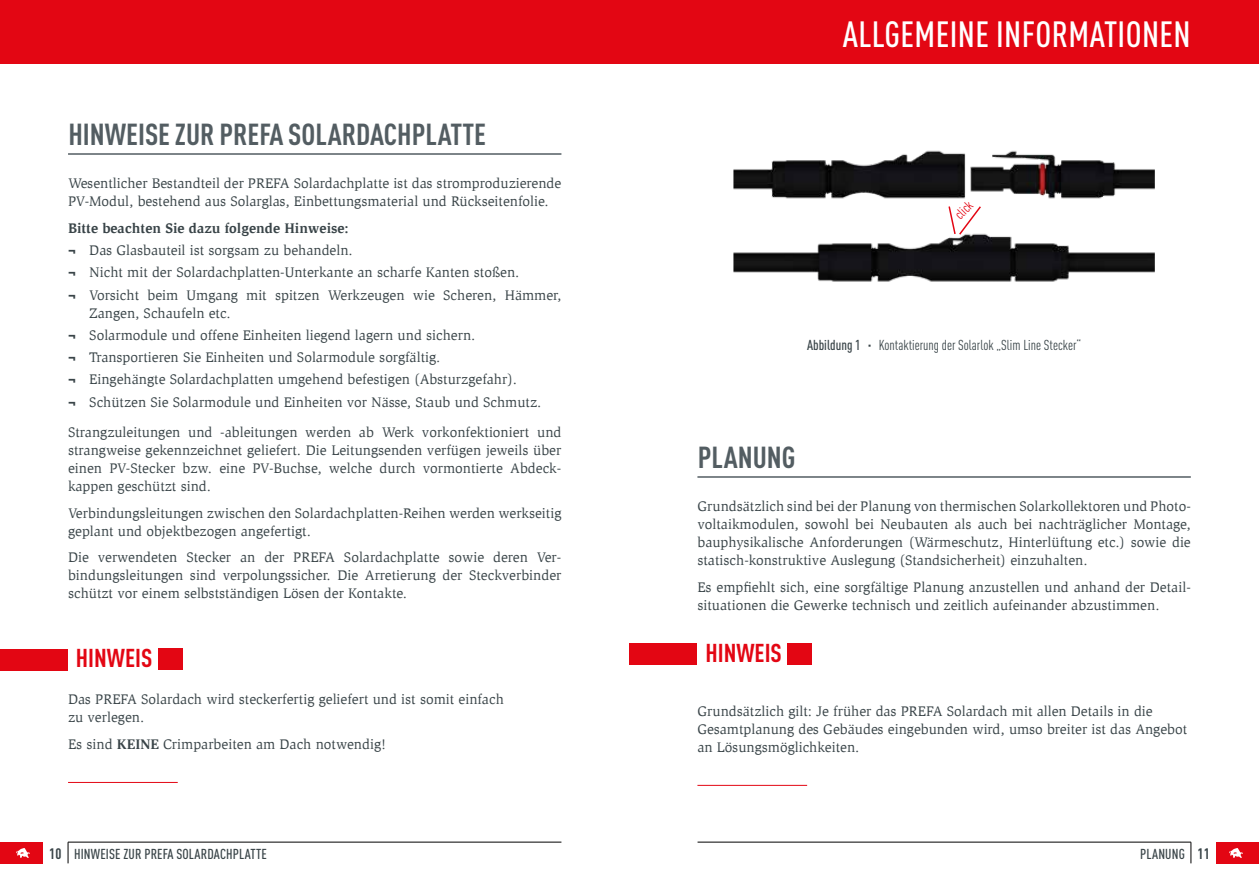
<style>
.page{position:relative;width:1259px;height:893px;background:#fff}
.page>*{position:absolute;margin:0;border:0;box-sizing:border-box;transform-origin:0 0}
.t1{font:500 condensed 36px "DIN Pro";letter-spacing:.01em;color:#fff}
.t2{font:700 condensed 30px "DIN Pro";color:#535d62}
.t3{font:700 condensed 25.5px "DIN Pro";color:#e30613}
.t4{font:14.25px/18px "Slimbach Pro";color:#394448}
.t5{font:condensed 14.25px "DIN Pro";color:#394448}
.t6{font:500 condensed 14.25px "DIN Pro";letter-spacing:.01em;color:#394448}
.t7{font:condensed 13.5px "DIN Pro";color:#e30613}
.s1{font-weight:700}
.s2{font-family:"DIN Pro";font-weight:700}
.s3{font-weight:500}
.s4{font-weight:700;font-size:15px}
</style>
<div class="page">
<div style="left:1216px;top:842px;width:43px;height:21px;background:#e30613"></div>
<hr style="left:697px;top:842px;width:494px;height:1px;background:#000">
<svg style="left:1190px;top:842px;width:1px;height:21px"></svg>
<svg style="left:1229px;top:848px;width:13px;height:10px"></svg>
<div style="left:0;top:842px;width:43px;height:21px;background:#e30613"></div>
<hr style="left:68px;top:842px;width:493px;height:1px;background:#000">
<svg style="left:68px;top:842px;width:1px;height:21px"></svg>
<svg style="left:16px;top:848px;width:14px;height:10px"></svg>
<div style="left:0;top:0;width:1259px;height:64px;background:#e30613"></div>
<hr style="left:68px;top:153px;width:493px;height:2px;background:#535d62">
<hr style="left:68px;top:782px;width:110px;height:1px;background:#e30613">
<hr style="left:697px;top:476px;width:493px;height:2px;background:#535d62">
<hr style="left:697px;top:785px;width:110px;height:1px;background:#e30613">
<img style="left:733px;top:150px;width:421px;height:49px">
<img style="left:733px;top:233px;width:421px;height:49px">
<svg style="left:947px;top:206px;width:35px;height:30px"></svg>
<div style="left:0;top:649px;width:68px;height:21px;background:#e30613"></div>
<div style="left:158px;top:648px;width:24px;height:22px;background:#e30613"></div>
<div style="left:629px;top:644px;width:68px;height:21px;background:#e30613"></div>
<div style="left:787px;top:643px;width:24px;height:21px;background:#e30613"></div>
<h2 class="t2" style="left:68px;top:111px;width:419px">HINWEISE ZUR PREFA SOLARDACHPLATTE</h2>
<p class="t4" style="left:68px;top:174px;width:495px">Wesentlicher Bestandteil der PREFA Solardachplatte ist das stromproduzierende<br>PV-Modul, bestehend aus Solarglas, Einbettungsmaterial und Rückseitenfolie.</p>
<p class="t4" style="left:68px;top:217px;width:495px;line-height:22.2px"><span class="s1">Bitte beachten Sie dazu folgende Hinweise:<br></span><span class="s2">¬</span> Das Glasbauteil ist sorgsam zu behandeln.<br><span class="s2">¬</span> Nicht mit der Solardachplatten-Unterkante an scharfe Kanten stoßen.<br><span class="s2">¬</span> Vorsicht beim Umgang mit spitzen Werkzeugen wie Scheren, Hämmer,</p>
<p class="t4" style="left:68px;top:302px;width:475px;line-height:22.2px;text-indent:21px">Zangen, Schaufeln etc.<br><span class="s2">¬</span> Solarmodule und offene Einheiten liegend lagern und sichern.<br><span class="s2">¬</span> Transportieren Sie Einheiten und Solarmodule sorgfältig.<br><span class="s2">¬</span> Eingehängte Solardachplatten umgehend befestigen (Absturzgefahr).<br><span class="s2">¬</span> Schützen Sie Solarmodule und Einheiten vor Nässe, Staub und Schmutz.</p>
<p class="t4" style="left:68px;top:423px;width:495px;text-align:justify">Strangzuleitungen und -ableitungen werden ab Werk vorkonfektioniert und strangweise gekennzeichnet geliefert. Die Leitungsenden verfügen jeweils über einen PV-Stecker bzw. eine PV-Buchse, welche durch vormontierte Abdeck&shy;kappen geschützt sind.</p>
<p class="t4" style="left:68px;top:504px;width:495px">Verbindungsleitungen zwischen den Solardachplatten-Reihen werden werkseitig geplant und objektbezogen angefertigt.</p>
<p class="t4" style="left:68px;top:548px;width:495px;text-align:justify">Die verwendeten Stecker an der PREFA Solardachplatte sowie deren Ver&shy;bindungsleitungen sind verpolungssicher. Die Arretierung der Steckverbinder schützt vor einem selbstständigen Lösen der Kontakte.</p>
<h1 class="t1" style="left:815px;top:7px;width:376px">3 ALLGEMEINE INFORMATIONEN</h1>
<p class="t7" style="left:950px;top:210px;width:21px;rotate:-45deg">click</p>
<p class="t5" style="left:807px;top:335px;width:275px"><span class="s3">ABBILDUNG 1 ·</span> Kontaktierung der Solarlok „Slim Line Stecker“</p>
<h2 class="t2" style="left:698px;top:434px;width:99px">PLANUNG</h2>
<p class="t4" style="left:697px;top:497px;width:495px;text-align:justify">Grundsätzlich sind bei der Planung von thermischen Solarkollektoren und Photo&shy;voltaikmodulen, sowohl bei Neubauten als auch bei nachträglicher Montage, bauphysikalische Anforderungen (Wärmeschutz, Hinterlüftung etc.) sowie die statisch-konstruktive Auslegung (Standsicherheit) einzuhalten.</p>
<p class="t4" style="left:697px;top:578px;width:495px">Es empfiehlt sich, eine sorgfältige Planung anzustellen und anhand der Detail&shy;situationen die Gewerke technisch und zeitlich aufeinander abzustimmen.</p>
<h3 class="t3" style="left:76px;top:639px;width:78px">HINWEIS</h3>
<h3 class="t3" style="left:705px;top:634px;width:78px">HINWEIS</h3>
<p class="t4" style="left:68px;top:690px;width:437px">Das PREFA Solardach wird steckerfertig geliefert und ist somit einfach zu verlegen.</p>
<p class="t4" style="left:68px;top:735px;width:320px">Es sind <span class="s1">KEINE</span> Crimparbeiten am Dach notwendig!</p>
<p class="t4" style="left:697px;top:702px;width:491px">Grundsätzlich gilt: Je früher das PREFA Solardach mit allen Details in die<br>Gesamtplanung des Gebäudes eingebunden wird, umso breiter ist das Angebot an Lösungsmöglichkeiten.</p>
<p class="t6" style="left:49px;top:843px;width:218px"><span class="s4">10</span> HINWEISE ZUR PREFA SOLARDACHPLATTE</p>
<p class="t6" style="left:1140px;top:843px;width:71px">PLANUNG <span class="s4">11</span></p>
</div>
